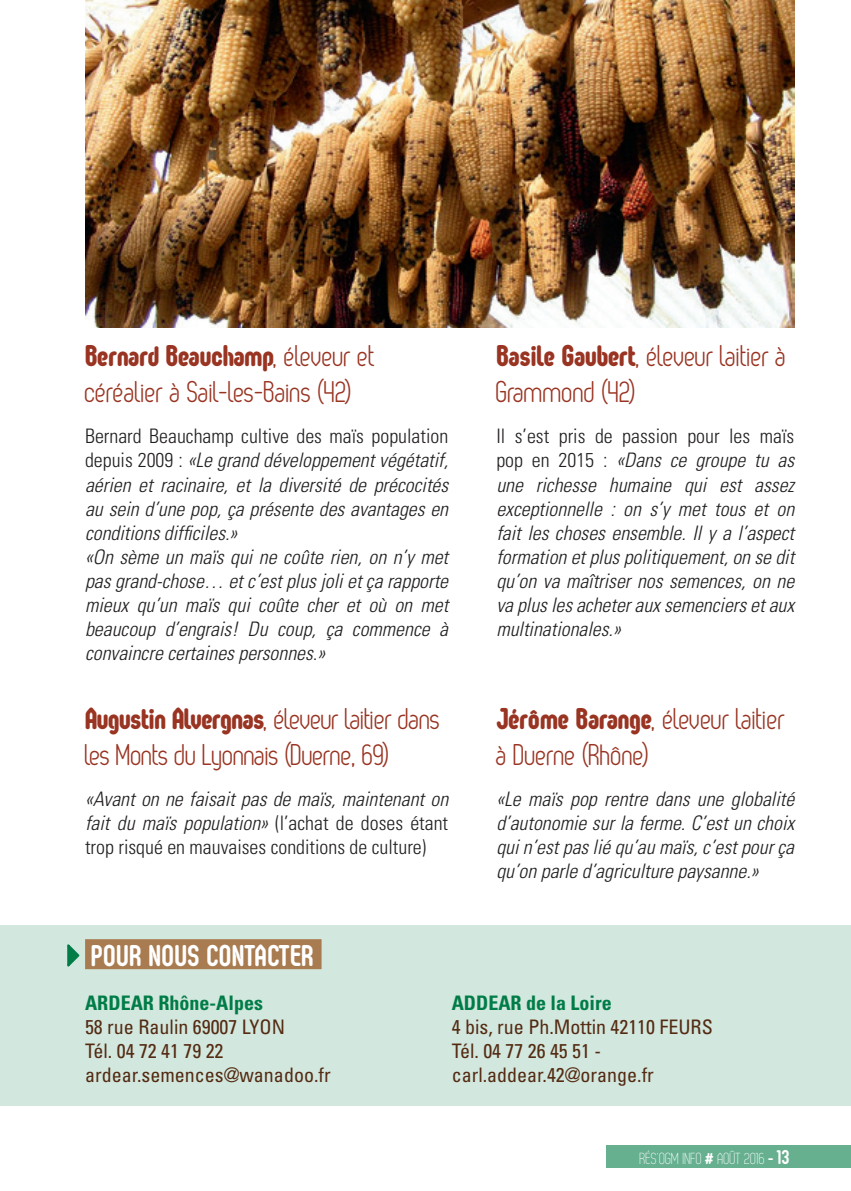
<style>
.page{position:relative;width:851px;height:1191px;background:#fff}
.page>*{position:absolute;margin:0;border:0;box-sizing:border-box;transform-origin:0 0}
.t1{font:30px/36px "Oval";color:#993422}
.t2{font:700 30px "Oval";color:#fff}
.t3{font:italic 300 condensed 20px/24px "Univers LT Std";color:#231f20;text-align:justify}
.t4{font:condensed 20px/24px "Univers LT Std";color:#542b12}
.t5{font:300 condensed 20px/24px "Univers LT Std";color:#231f20;text-align:justify}
.t6{font:700 condensed 20px "Univers LT Std";color:#007c47}
.t7{font:300 16px "Oval";color:#fff}
.s1{font-weight:800}
.s2{font-style:normal}
.s3{font-style:italic}
.s4{font-weight:700}
.s5{font-weight:700;font-size:20px}
</style>
<div class="page">
<div style="left:0;top:926px;width:850px;height:180px;background:#d2e7de"></div>
<div style="left:85px;top:939px;width:236px;height:30px;background:#a97b50"></div>
<svg style="left:67px;top:944px;width:13px;height:23px"></svg>
<img style="left:85px;top:0;width:709px;height:327px">
<div style="left:606px;top:1145px;width:244px;height:22px;background:#66b090"></div>
<h1 class="t1" style="left:85px;top:338px;width:291px"><span class="s1">Bernard Beauchamp</span>, éleveur et céréalier à Sail-les-Bains (42)</h1>
<p class="t3" style="left:85px;top:424px;width:364px;text-align:left"><span class="s2">Bernard Beauchamp cultive des maïs population depuis 2009 :</span> «Le grand développement végétatif, aérien et racinaire, et la diversité de précocités au sein d’une pop, ça présente des avantages en conditions difficiles.»<br>«On sème un maïs qui ne coûte rien, on n’y met pas grand-chose… et c’est plus joli et ça rapporte mieux qu’un maïs qui coûte cher et où on met beaucoup d’engrais! Du coup, ça commence à convaincre certaines personnes.»</p>
<h1 class="t1" style="left:85px;top:701px;width:357px"><span class="s1">Augustin Alvergnas</span>, éleveur laitier dans les Monts du Lyonnais (Duerne, 69)</h1>
<p class="t5" style="left:85px;top:787px;width:364px"><span class="s3">«Avant on ne faisait pas de maïs, maintenant on fait du maïs population»</span> (l’achat de doses étant trop risqué en mauvaises conditions de culture)</p>
<h1 class="t2" style="left:92px;top:938px;width:224px">POUR NOUS CONTACTER</h1>
<h1 class="t1" style="left:496px;top:338px;width:292px"><span class="s1">Basile Gaubert</span>, éleveur laitier à<br>Grammond (42)</h1>
<p class="t3" style="left:496px;top:424px;width:299px"><span class="s2">Il s’est pris de passion pour les maïs pop en 2015 :</span> «Dans ce groupe tu as une richesse humaine qui est assez exceptionnelle : on s’y met tous et on fait les choses ensemble. Il y a l’aspect formation et plus politiquement, on se dit qu’on va maîtriser nos semences, on ne va plus les acheter aux semenciers et aux multinationales.»</p>
<h1 class="t1" style="left:496px;top:701px;width:290px"><span class="s1">Jérôme Barange</span>, éleveur laitier à Duerne (Rhône)</h1>
<p class="t3" style="left:496px;top:787px;width:299px">«Le maïs pop rentre dans une globalité d’autonomie sur la ferme. C’est un choix qui n’est pas lié qu’au maïs, c’est pour ça qu’on parle d’agriculture paysanne.»</p>
<p class="t6" style="left:85px;top:990px;width:179px">ARDEAR Rhône-Alpes</p>
<p class="t4" style="left:85px;top:1014px;width:247px">58 rue Raulin 69007 LYON<br>Tél. 04 72 41 79 22 ardear.semences@wanadoo.fr</p>
<p class="t6" style="left:451px;top:990px;width:161px">ADDEAR de la Loire</p>
<p class="t4" style="left:451px;top:1014px;width:263px">4 bis, rue Ph.Mottin 42110 FEURS<br>Tél. 04 77 26 45 51 - carl.addear.42@orange.fr</p>
<p class="t7" style="left:639px;top:1150px;width:152px">RÉS’OGM INFO <span class="s4">#</span> AOÛT 2016 <span class="s4">-</span> <span class="s5">13</span></p>
</div>
